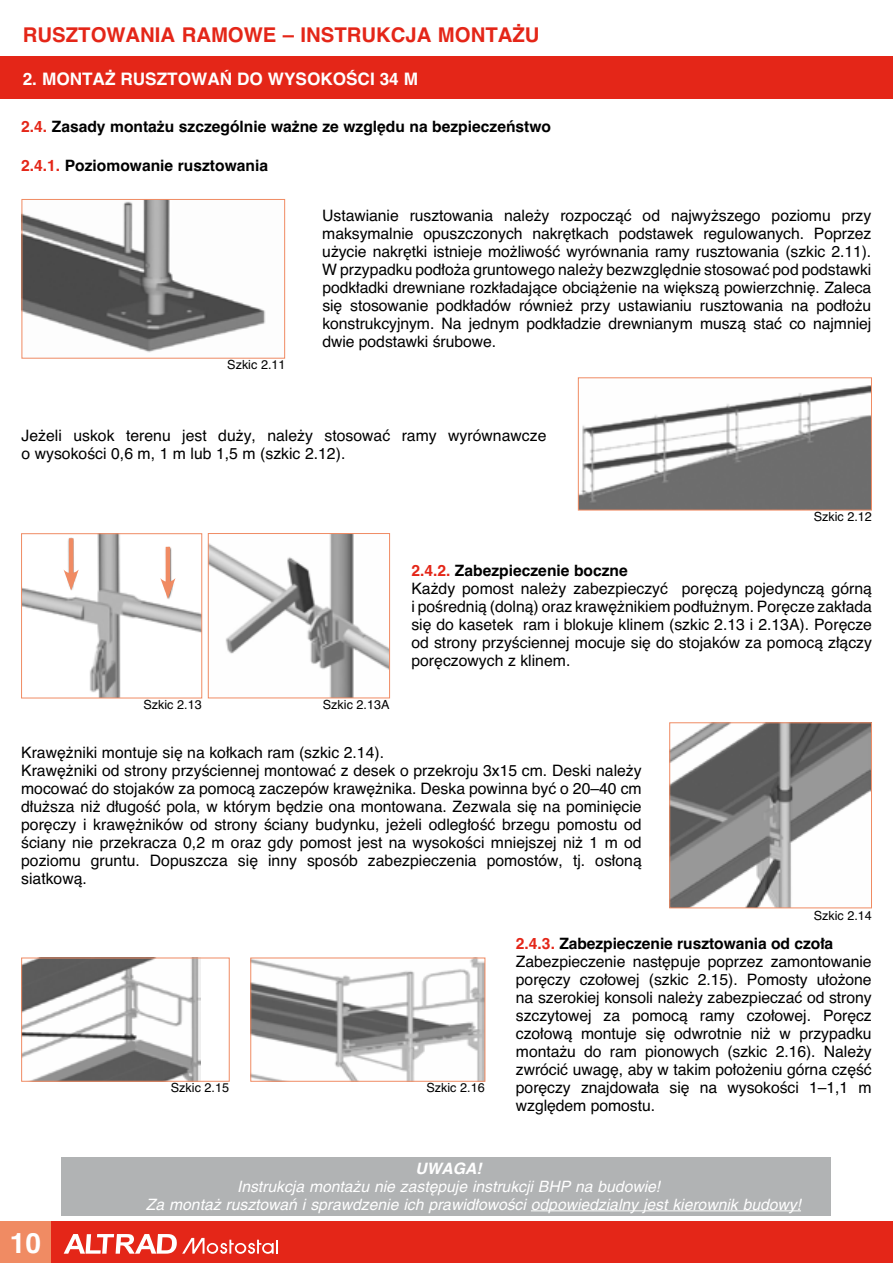
<style>
.page{position:relative;width:893px;height:1263px;background:#fff}
.page>*{position:absolute;margin:0;border:0;box-sizing:border-box;transform-origin:0 0}
.t1{font:700 27px "Phelvetica";color:#fff}
.t2{font:700 19.5px "Phelvetica";color:#e42618}
.t3{font:700 16.5px "Phelvetica";color:#fff}
.t4{font:15px/18px "Phelvetica";color:#000}
.t5{font:italic 15px/18px "Phelvetica";color:#fff}
.t6{font:700 15px "Phelvetica";color:#000}
.t7{font:italic 700 15px "Phelvetica";color:#fff}
.t8{font:12px "Phelvetica";color:#000}
.s1{color:#e42618}
.s2{font-weight:700;color:#e42618}
.s3{font-weight:700}
</style>
<div class="page">
<div style="left:51px;top:1221px;width:842px;height:42px;background:#e42618"></div>
<div style="left:0;top:56px;width:893px;height:43px;background:#e42618"></div>
<div style="left:0;top:1221px;width:51px;height:42px;background:#f08b63"></div>
<svg style="left:64px;top:1234px;width:214px;height:20px"></svg>
<div style="left:62px;top:1157px;width:769px;height:58px;background:#b1b3b4"></div>
<hr style="left:531px;top:1210px;width:270px;height:1px;background:#fff">
<img style="left:24px;top:201px;width:242px;height:152px">
<div style="left:22px;top:199px;width:263px;height:159px;border:1px solid #f08b63"></div>
<img style="left:580px;top:385px;width:290px;height:123px">
<div style="left:578px;top:378px;width:294px;height:132px;border:1px solid #f08b63"></div>
<img style="left:210px;top:535px;width:178px;height:161px">
<div style="left:208px;top:533px;width:182px;height:165px;border:1px solid #f08b63"></div>
<img style="left:671px;top:725px;width:199px;height:181px">
<div style="left:669px;top:723px;width:203px;height:185px;border:1px solid #f08b63"></div>
<img style="left:23px;top:960px;width:178px;height:119px">
<img style="left:253px;top:960px;width:230px;height:119px">
<img style="left:23px;top:535px;width:177px;height:161px">
<div style="left:21px;top:533px;width:181px;height:165px;border:1px solid #f08b63"></div>
<hr style="left:69px;top:538px;width:4px;height:40px;background:#f08b63">
<svg style="left:64px;top:569px;width:15px;height:21px"></svg>
<hr style="left:166px;top:547px;width:4px;height:39px;background:#f08b63">
<svg style="left:160px;top:578px;width:15px;height:21px"></svg>
<h2 class="t2" style="left:23px;top:23px;width:518px">RUSZTOWANIA RAMOWE – INSTRUKCJA MONTA˚U</h2>
<p class="t3" style="left:23px;top:69px;width:397px">2. MONTA˚ RUSZTOWA¡ DO WYSOKOÂCI 34 M</p>
<p class="t6" style="left:21px;top:117px;width:531px"><span class="s1">2.4.</span> Zasady monta˝u szczególnie wa˝ne ze wzgl´du na bezpieczeƒstwo</p>
<p class="t6" style="left:21px;top:156px;width:248px"><span class="s1">2.4.1.</span> Poziomowanie rusztowania</p>
<p class="t8" style="left:227px;top:357px;width:60px">Szkic 2.11</p>
<p class="t4" style="left:322px;top:207px;width:551px;text-align:justify">Ustawianie rusztowania nale˝y rozpoczàç od najwy˝szego poziomu przy maksymalnie opuszczonych nakr´tkach podstawek regulowanych. Poprzez u˝ycie nakr´tki istnieje mo˝liwoÊç wyrównania ramy rusztowania (szkic 2.11).<br>W przypadku pod∏o˝a gruntowego nale˝y bezwzgl´dnie stosowaç pod podstawki podk∏adki drewniane rozk∏adajàce obcià˝enie na wi´kszà powierzchni´. Zaleca si´ stosowanie podk∏adów równie˝ przy ustawianiu rusztowania na pod∏o˝u konstrukcyjnym. Na jednym podk∏adzie drewnianym muszà staç co najmniej dwie podstawki Êrubowe.</p>
<p class="t4" style="left:22px;top:427px;width:526px">Je˝eli uskok terenu jest du˝y, nale˝y stosowaç ramy wyrównawcze o wysokoÊci 0,6 m, 1 m lub 1,5 m (szkic 2.12).</p>
<p class="t8" style="left:814px;top:510px;width:60px">Szkic 2.12</p>
<p class="t4" style="left:411px;top:561px;width:462px"><span class="s2">2.4.2.</span> <span class="s3">Zabezpieczenie boczne<br></span>Ka˝dy pomost nale˝y zabezpieczyç por´czà pojedynczà górnà i poÊrednià (dolnà) oraz kraw´˝nikiem pod∏u˝nym. Por´cze zak∏ada si´ do kasetek ram i blokuje klinem (szkic 2.13 i 2.13A). Por´cze od strony przyÊciennej mocuje si´ do stojaków za pomocà z∏àczy por´czowych z klinem.</p>
<p class="t8" style="left:143px;top:697px;width:60px">Szkic 2.13</p>
<p class="t8" style="left:323px;top:697px;width:68px">Szkic 2.13A</p>
<p class="t4" style="left:21px;top:744px;width:622px">Kraw´˝niki montuje si´ na ko∏kach ram (szkic 2.14).<br>Kraw´˝niki od strony przyÊciennej montowaç z desek o przekroju 3x15 cm. Deski nale˝y mocowaç do stojaków za pomocà zaczepów kraw´˝nika. Deska powinna byç o 20–40 cm d∏u˝sza ni˝ d∏ugoÊç pola, w którym b´dzie ona montowana. Zezwala si´ na pomini´cie por´czy i kraw´˝ników od strony Êciany budynku, je˝eli odleg∏oÊç brzegu pomostu od Êciany nie przekracza 0,2 m oraz gdy pomost jest na wysokoÊci mniejszej ni˝ 1 m od poziomu gruntu. Dopuszcza si´ inny sposób zabezpieczenia pomostów, tj. os∏onà siatkowà.</p>
<p class="t8" style="left:171px;top:1081px;width:60px">Szkic 2.15</p>
<p class="t8" style="left:426px;top:1080px;width:60px">Szkic 2.16</p>
<p class="t8" style="left:814px;top:908px;width:60px">Szkic 2.14</p>
<p class="t4" style="left:516px;top:934px;width:357px"><span class="s2">2.4.3.</span> <span class="s3">Zabezpieczenie rusztowania od czo∏a </span>Zabezpieczenie nast´puje poprzez zamontowanie por´czy czo∏owej (szkic 2.15). Pomosty u∏o˝one na szerokiej konsoli nale˝y zabezpieczaç od strony szczytowej za pomocà ramy czo∏owej. Por´cz czo∏owà montuje si´ odwrotnie ni˝ w przypadku monta˝u do ram pionowych (szkic 2.16). Nale˝y zwróciç uwag´, aby w takim po∏o˝eniu górna cz´Êç por´czy znajdowa∏a si´ na wysokoÊci 1–1,1 m wzgl´dem pomostu.</p>
<h1 class="t1" style="left:10px;top:1227px;width:33px">10</h1>
<p class="t7" style="left:415px;top:1159px;width:68px">UWAGA!</p>
<p class="t5" style="left:146px;top:1178px;width:657px;text-indent:91px">Instrukcja monta˝u nie zast´puje instrukcji BHP na budowie!<br>Za monta˝ rusztowaƒ i sprawdzenie ich prawid∏owoÊci odpowiedzialny jest kierownik budowy!</p>
</div>
